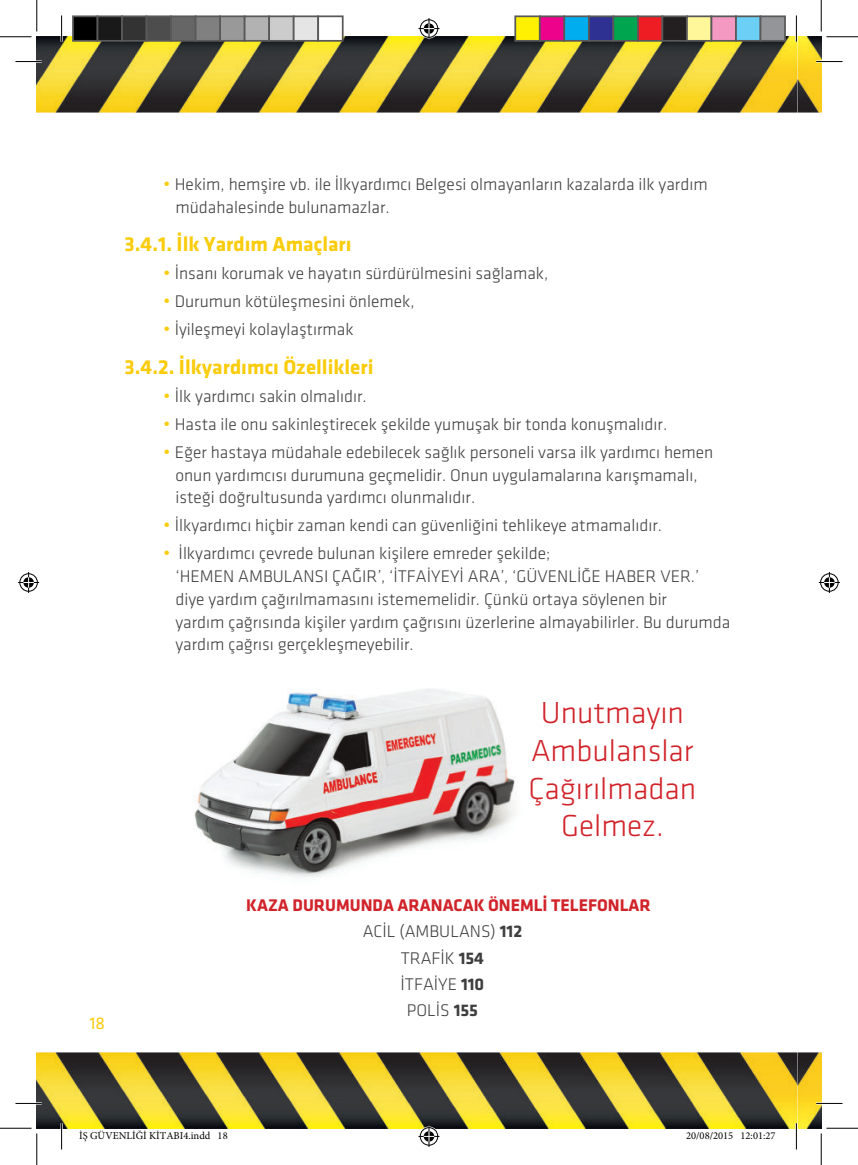
<style>
.page{position:relative;width:858px;height:1165px;background:#fff}
.page>*{position:absolute;margin:0;border:0;box-sizing:border-box;transform-origin:0 0}
.t1{font:300 31.5px/37.8px "Klavika";color:#d1232a;text-align:center}
.t2{font:700 21px "Klavika";color:#facc0c}
.t3{font:300 17.5px/22.8px "Klavika";color:#3e3e3f}
.t4{font:700 17.5px "Klavika";color:#d1232a}
.t5{font:17.5px "Klavika";color:#facc0c}
.t6{font:10.5px "Minion Pro";color:#000}
.s1{font-size:19.25px;color:#facc0c}
.s2{font-weight:700}
</style>
<div class="page">
<img style="left:37px;top:37px;width:784px;height:76px">
<img style="left:37px;top:1052px;width:784px;height:76px">
<img style="left:194px;top:688px;width:321px;height:190px">
<hr style="left:15px;top:60px;width:27px;height:3px;background:#fff">
<hr style="left:816px;top:60px;width:26px;height:3px;background:#fff">
<hr style="left:15px;top:1102px;width:27px;height:2px;background:#fff">
<hr style="left:816px;top:1102px;width:26px;height:2px;background:#fff">
<hr style="left:60px;top:15px;width:3px;height:27px;background:#fff">
<hr style="left:60px;top:1123px;width:3px;height:26px;background:#fff">
<hr style="left:795px;top:15px;width:2px;height:27px;background:#fff">
<hr style="left:795px;top:1123px;width:2px;height:26px;background:#fff">
<svg style="left:15px;top:61px;width:27px;height:1px"></svg>
<svg style="left:816px;top:61px;width:26px;height:1px"></svg>
<svg style="left:15px;top:1103px;width:27px;height:1px"></svg>
<svg style="left:816px;top:1103px;width:26px;height:1px"></svg>
<svg style="left:61px;top:15px;width:1px;height:27px"></svg>
<svg style="left:61px;top:1123px;width:1px;height:26px"></svg>
<svg style="left:795px;top:15px;width:1px;height:27px"></svg>
<svg style="left:795px;top:1123px;width:1px;height:26px"></svg>
<hr style="left:0;top:36px;width:32px;height:1px;background:#000">
<hr style="left:826px;top:36px;width:31px;height:1px;background:#000">
<hr style="left:0;top:1128px;width:32px;height:1px;background:#000">
<hr style="left:826px;top:1128px;width:31px;height:1px;background:#000">
<hr style="left:36px;top:0;width:1px;height:31px;background:#000">
<hr style="left:36px;top:1133px;width:1px;height:32px;background:#000">
<hr style="left:820px;top:0;width:1px;height:31px;background:#000">
<hr style="left:820px;top:1133px;width:1px;height:32px;background:#000">
<svg style="left:418px;top:18px;width:21px;height:21px"></svg>
<svg style="left:418px;top:1126px;width:21px;height:21px"></svg>
<svg style="left:18px;top:572px;width:21px;height:21px"></svg>
<svg style="left:818px;top:572px;width:21px;height:21px"></svg>
<div style="left:73px;top:16px;width:24px;height:25px;background:#000"></div>
<div style="left:72px;top:15px;width:26px;height:27px;border:2px solid #595959"></div>
<div style="left:97px;top:16px;width:25px;height:25px;background:#191919"></div>
<div style="left:97px;top:15px;width:26px;height:27px;border:2px solid #595959"></div>
<div style="left:122px;top:16px;width:24px;height:25px;background:#333"></div>
<div style="left:121px;top:15px;width:26px;height:27px;border:2px solid #595959"></div>
<div style="left:146px;top:16px;width:25px;height:25px;background:#4d4d4d"></div>
<div style="left:146px;top:15px;width:26px;height:27px;border:2px solid #595959"></div>
<div style="left:171px;top:16px;width:24px;height:25px;background:#666"></div>
<div style="left:170px;top:15px;width:26px;height:27px;border:2px solid #595959"></div>
<div style="left:195px;top:16px;width:25px;height:25px;background:#808080"></div>
<div style="left:195px;top:15px;width:26px;height:27px;border:2px solid #595959"></div>
<div style="left:220px;top:16px;width:24px;height:25px;background:#999"></div>
<div style="left:219px;top:15px;width:26px;height:27px;border:2px solid #595959"></div>
<div style="left:244px;top:16px;width:25px;height:25px;background:#b2b2b2"></div>
<div style="left:244px;top:15px;width:26px;height:27px;border:2px solid #595959"></div>
<div style="left:269px;top:16px;width:24px;height:25px;background:#ccc"></div>
<div style="left:268px;top:15px;width:26px;height:27px;border:2px solid #595959"></div>
<div style="left:293px;top:16px;width:25px;height:25px;background:#e5e5e5"></div>
<div style="left:293px;top:15px;width:26px;height:27px;border:2px solid #595959"></div>
<div style="left:318px;top:16px;width:24px;height:25px;background:#fff"></div>
<div style="left:317px;top:15px;width:26px;height:27px;border:2px solid #595959"></div>
<div style="left:515px;top:16px;width:24px;height:25px;background:#fff101"></div>
<div style="left:514px;top:15px;width:26px;height:27px;border:2px solid #595959"></div>
<div style="left:539px;top:16px;width:25px;height:25px;background:#ed028c"></div>
<div style="left:538px;top:15px;width:27px;height:27px;border:2px solid #595959"></div>
<div style="left:564px;top:16px;width:24px;height:25px;background:#00aeef"></div>
<div style="left:563px;top:15px;width:26px;height:27px;border:2px solid #595959"></div>
<div style="left:588px;top:16px;width:25px;height:25px;background:#2e3092"></div>
<div style="left:587px;top:15px;width:27px;height:27px;border:2px solid #595959"></div>
<div style="left:613px;top:16px;width:24px;height:25px;background:#00a54f"></div>
<div style="left:612px;top:15px;width:26px;height:27px;border:2px solid #595959"></div>
<div style="left:637px;top:16px;width:25px;height:25px;background:#ee1d23"></div>
<div style="left:636px;top:15px;width:27px;height:27px;border:2px solid #595959"></div>
<div style="left:662px;top:16px;width:24px;height:25px;background:#231f20"></div>
<div style="left:661px;top:15px;width:26px;height:27px;border:2px solid #595959"></div>
<div style="left:686px;top:16px;width:25px;height:25px;background:#fff79a"></div>
<div style="left:685px;top:15px;width:27px;height:27px;border:2px solid #595959"></div>
<div style="left:711px;top:16px;width:24px;height:25px;background:#f499c2"></div>
<div style="left:710px;top:15px;width:26px;height:27px;border:2px solid #595959"></div>
<div style="left:735px;top:16px;width:25px;height:25px;background:#6bcff6"></div>
<div style="left:734px;top:15px;width:27px;height:27px;border:2px solid #595959"></div>
<div style="left:760px;top:16px;width:24px;height:25px;background:#939598"></div>
<div style="left:759px;top:15px;width:26px;height:27px;border:2px solid #595959"></div>
<p class="t3" style="left:175px;top:173px;width:533px;text-indent:-12px"><span class="s1">•</span> Hekim, hemşire vb. ile İlkyardımcı Belgesi olmayanların kazalarda ilk yardım müdahalesinde bulunamazlar.</p>
<p class="t2" style="left:125px;top:233px;width:228px">3.4.1. İlk Yardım Amaçları</p>
<p class="t3" style="left:163px;top:262px;width:386px"><span class="s1">•</span> İnsanı korumak ve hayatın sürdürülmesini sağlamak,</p>
<p class="t3" style="left:163px;top:290px;width:253px"><span class="s1">•</span> Durumun kötüleşmesini önlemek,</p>
<p class="t3" style="left:163px;top:318px;width:192px"><span class="s1">•</span> İyileşmeyi kolaylaştırmak</p>
<p class="t2" style="left:125px;top:355px;width:250px">3.4.2. İlkyardımcı Özellikleri</p>
<p class="t3" style="left:163px;top:385px;width:205px"><span class="s1">•</span> İlk yardımcı sakin olmalıdır.</p>
<p class="t3" style="left:163px;top:413px;width:505px"><span class="s1">•</span> Hasta ile onu sakinleştirecek şekilde yumuşak bir tonda konuşmalıdır.</p>
<p class="t3" style="left:175px;top:441px;width:539px;text-indent:-12px"><span class="s1">•</span> Eğer hastaya müdahale edebilecek sağlık personeli varsa ilk yardımcı hemen onun yardımcısı durumuna geçmelidir. Onun uygulamalarına karışmamalı, isteği doğrultusunda yardımcı olunmalıdır.</p>
<p class="t3" style="left:163px;top:514px;width:500px"><span class="s1">•</span> İlkyardımcı hiçbir zaman kendi can güvenliğini tehlikeye atmamalıdır.</p>
<p class="t3" style="left:175px;top:542px;width:556px;text-indent:-12px"><span class="s1">•</span> İlkyardımcı çevrede bulunan kişilere emreder şekilde;<br>‘HEMEN AMBULANSI ÇAĞIR’, ‘İTFAİYEYİ ARA’, ‘GÜVENLİĞE HABER VER.’ diye yardım çağırılmamasını istememelidir. Çünkü ortaya söylenen bir<br>yardım çağrısında kişiler yardım çağrısını üzerlerine almayabilirler. Bu durumda yardım çağrısı gerçekleşmeyebilir.</p>
<p class="t5" style="left:89px;top:1014px;width:17px">18</p>
<h1 class="t1" style="left:528px;top:694px;width:169px">Unutmayın<br>Ambulanslar<br>Çağırılmadan<br>Gelmez.</h1>
<p class="t4" style="left:246px;top:895px;width:406px">KAZA DURUMUNDA ARANACAK ÖNEMLİ TELEFONLAR</p>
<p class="t3" style="left:362px;top:920px;width:161px">ACİL (AMBULANS) <span class="s2">112</span></p>
<p class="t3" style="left:400px;top:947px;width:85px">TRAFİK <span class="s2">154</span></p>
<p class="t3" style="left:400px;top:973px;width:85px">İTFAİYE <span class="s2">110</span></p>
<p class="t3" style="left:407px;top:999px;width:72px">POLİS <span class="s2">155</span></p>
<p class="t6" style="left:79px;top:1130px;width:150px">İŞ GÜVENLİĞİ KİTABI4.indd 18</p>
<p class="t6" style="left:685px;top:1130px;width:91px">20/08/2015 12:01:27</p>
</div>
